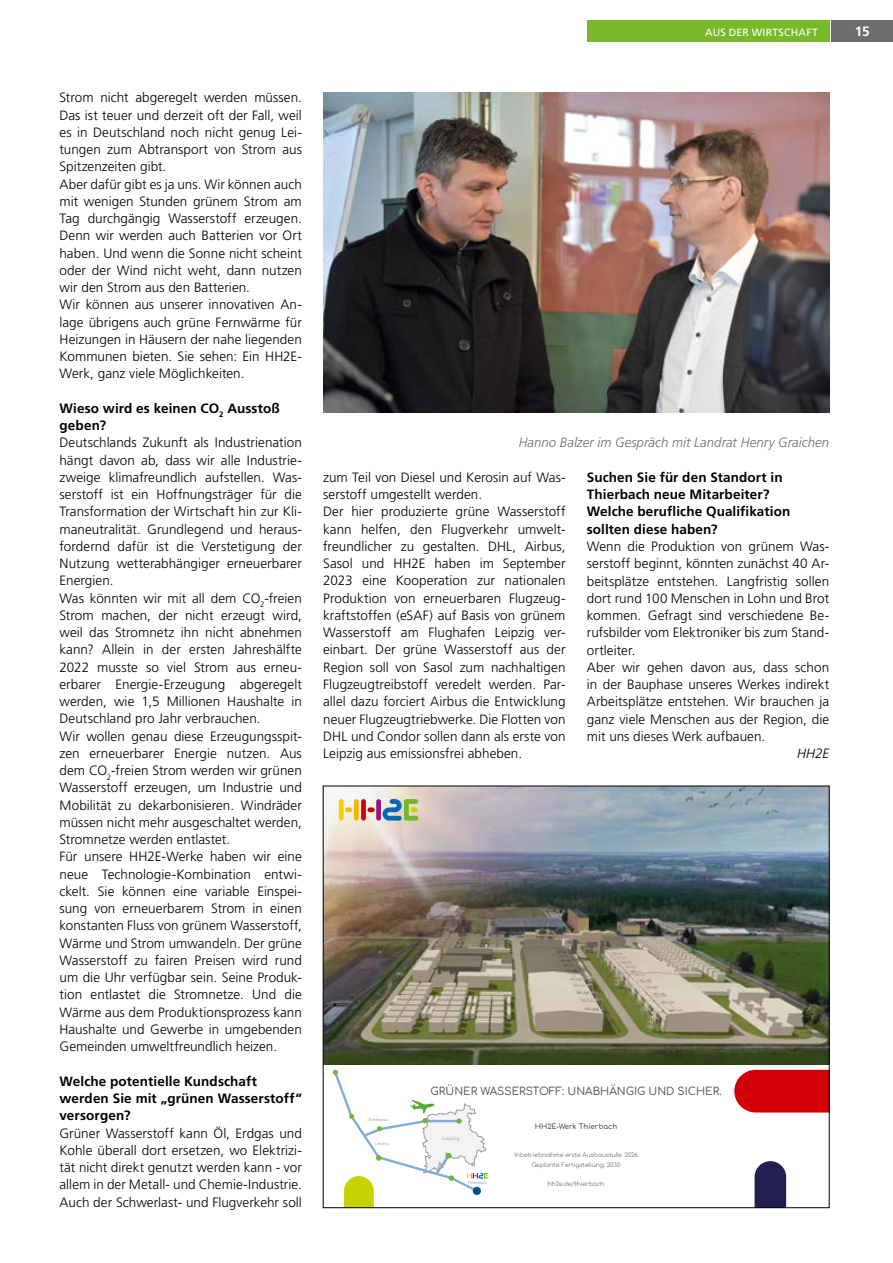
<style>
.page{position:relative;width:893px;height:1263px;background:#fff}
.page>*{position:absolute;margin:0;border:0;box-sizing:border-box;transform-origin:0 0}
.t1{font:300 13.5px/17.2px "Frutiger LT Std";letter-spacing:.005em;color:#000}
.t2{font:700 13.5px/17.2px "Frutiger LT Std";letter-spacing:.01em;color:#000}
.t3{font:italic 300 13.5px "Frutiger LT Std";color:#6e6e6e}
.t4{font:italic 300 13.5px "Frutiger LT Std";color:#000}
.t5{font:700 13.5px "Frutiger LT Std";color:#fff}
.t6{font:10.65px "Comfortaa";color:#565655}
.t7{font:10.5px "Frutiger LT Std";letter-spacing:.02em;color:#fff}
.t8{font:7.2px "Comfortaa";color:#565655}
.t9{font:300 6px/9.4px "Comfortaa";color:#565655;text-align:center}
.t10{font:500 4.5px "Comfortaa";color:#9b9d9f}
.t11{font:500 4.05px "Comfortaa";color:#9b9d9f}
.t12{font:700 3.6px "Comfortaa";letter-spacing:.005em;color:#9b9d9f}
</style>
<div class="page">
<div style="left:587px;top:20px;width:242px;height:22px;background:#78b829"></div>
<div style="left:831px;top:20px;width:62px;height:22px;background:#6e6e6e"></div>
<img style="left:325px;top:788px;width:503px;height:276px">
<div style="left:734px;top:1070px;width:94px;height:42px;background:#d10007"></div>
<svg style="left:754px;top:1161px;width:32px;height:45px"></svg>
<div style="left:354px;top:799px;width:5px;height:21px;background:#f9b000;border-radius:2px"></div>
<div style="left:339px;top:799px;width:5px;height:21px;background:#fc0;border-radius:2px"></div>
<svg style="left:345px;top:807px;width:7px;height:5px"></svg>
<div style="left:376px;top:799px;width:5px;height:21px;background:#941680;border-radius:2px"></div>
<svg style="left:383px;top:799px;width:35px;height:21px"></svg>
<div style="left:361px;top:799px;width:5px;height:21px;background:#d10007;border-radius:2px"></div>
<div style="left:367px;top:807px;width:8px;height:5px;background:#c00304;border-radius:2px"></div>
<div style="left:410px;top:807px;width:8px;height:5px;background:#c7d300;border-radius:2px"></div>
<svg style="left:333px;top:1070px;width:155px;height:136px"></svg>
<img style="left:323px;top:93px;width:506px;height:320px">
<p class="t7" style="left:705px;top:26px;width:114px">AUS DER WIRTSCHAFT</p>
<p class="t5" style="left:855px;top:23px;width:16px">15</p>
<p class="t1" style="left:60px;top:89px;width:244px">Strom nicht abgeregelt werden müssen.<br>Das ist teuer und derzeit oft der Fall, weil es in Deutschland noch nicht genug Lei&shy;tungen zum Abtransport von Strom aus Spitzenzeiten gibt.<br>Aber dafür gibt es ja uns. Wir können auch mit wenigen Stunden grünem Strom am Tag durchgängig Wasserstoff erzeugen.<br>Denn wir werden auch Batterien vor Ort haben. Und wenn die Sonne nicht scheint oder der Wind nicht weht, dann nutzen wir den Strom aus den Batterien.<br>Wir können aus unserer innovativen An&shy;lage übrigens auch grüne Fernwärme für Heizungen in Häusern der nahe liegenden Kommunen bieten. Sie sehen: Ein HH2E-Werk, ganz viele Möglichkeiten.</p>
<p class="t2" style="left:60px;top:400px;width:222px">Wieso wird es keinen CO<sub>2</sub> Ausstoß geben?</p>
<p class="t1" style="left:60px;top:434px;width:244px">Deutschlands Zukunft als Industrienation hängt davon ab, dass wir alle Industrie&shy;zweige klimafreundlich aufstellen. Was&shy;serstoff ist ein Hoffnungsträger für die Transformation der Wirtschaft hin zur Kli&shy;maneutralität. Grundlegend und heraus&shy;fordernd dafür ist die Verstetigung der Nutzung wetterabhängiger erneuerbarer Energien.<br>Was könnten wir mit all dem CO<sub>2</sub>-freien Strom machen, der nicht erzeugt wird, weil das Stromnetz ihn nicht abnehmen kann? Allein in der ersten Jahreshälfte 2022 musste so viel Strom aus erneu&shy;erbarer Energie-Erzeugung abgeregelt werden, wie 1,5 Millionen Haushalte in Deutschland pro Jahr verbrauchen.<br>Wir wollen genau diese Erzeugungsspit&shy;zen erneuerbarer Energie nutzen. Aus dem CO<sub>2</sub>-freien Strom werden wir grünen Wasserstoff erzeugen, um Industrie und Mobilität zu dekarbonisieren. Windräder müssen nicht mehr ausgeschaltet werden, Stromnetze werden entlastet.<br>Für unsere HH2E-Werke haben wir eine neue Technologie-Kombination entwi&shy;ckelt. Sie können eine variable Einspei&shy;sung von erneuerbarem Strom in einen konstanten Fluss von grünem Wasserstoff, Wärme und Strom umwandeln. Der grüne Wasserstoff zu fairen Preisen wird rund um die Uhr verfügbar sein. Seine Produk&shy;tion entlastet die Stromnetze. Und die Wärme aus dem Produktionsprozess kann Haushalte und Gewerbe in umgebenden Gemeinden umweltfreundlich heizen.</p>
<p class="t2" style="left:60px;top:1072px;width:244px">Welche potentielle Kundschaft werden Sie mit „grünen Wasserstoff“ versorgen?</p>
<p class="t1" style="left:60px;top:1124px;width:244px;text-align:justify">Grüner Wasserstoff kann Öl, Erdgas und Kohle überall dort ersetzen, wo Elektrizi&shy;tät nicht direkt genutzt werden kann - vor allem in der Metall- und Chemie-Industrie.<br>Auch der Schwerlast- und Flugverkehr soll</p>
<p class="t3" style="left:519px;top:435px;width:312px">Hanno Balzer im Gespräch mit Landrat Henry Graichen</p>
<p class="t1" style="left:323px;top:469px;width:244px">zum Teil von Diesel und Kerosin auf Was&shy;serstoff umgestellt werden.<br>Der hier produzierte grüne Wasserstoff kann helfen, den Flugverkehr umwelt&shy;freundlicher zu gestalten. DHL, Airbus, Sasol und HH2E haben im September 2023 eine Kooperation zur nationalen Produktion von erneuerbaren Flugzeug&shy;kraftstoffen (eSAF) auf Basis von grünem Wasserstoff am Flughafen Leipzig ver&shy;einbart. Der grüne Wasserstoff aus der Region soll von Sasol zum nachhaltigen Flugzeugtreibstoff veredelt werden. Par&shy;allel dazu forciert Airbus die Entwicklung neuer Flugzeugtriebwerke. Die Flotten von DHL und Condor sollen dann als erste von Leipzig aus emissionsfrei abheben.</p>
<p class="t2" style="left:587px;top:469px;width:205px">Suchen Sie für den Standort in<br>Thierbach neue Mitarbeiter?<br>Welche berufliche Qualifikation sollten diese haben?</p>
<p class="t1" style="left:587px;top:538px;width:244px">Wenn die Produktion von grünem Was&shy;serstoff beginnt, könnten zunächst 40 Ar&shy;beitsplätze entstehen. Langfristig sollen dort rund 100 Menschen in Lohn und Brot kommen. Gefragt sind verschiedene Be&shy;rufsbilder vom Elektroniker bis zum Stand&shy;ortleiter.<br>Aber wir gehen davon aus, dass schon in der Bauphase unseres Werkes indirekt Arbeitsplätze entstehen. Wir brauchen ja ganz viele Menschen aus der Region, die mit uns dieses Werk aufbauen.</p>
<p class="t4" style="left:797px;top:746px;width:34px">HH2E</p>
<p class="t12" style="left:369px;top:1116px;width:21px">Schkopau</p>
<p class="t11" style="left:375px;top:1140px;width:15px">Leuna</p>
<p class="t6" style="left:431px;top:1081px;width:293px">GRÜNER WASSERSTOFF: UNABHÄNGIG UND SICHER.</p>
<p class="t10" style="left:442px;top:1134px;width:19px">Leipzig</p>
<p class="t12" style="left:468px;top:1179px;width:21px">Thierbach</p>
<p class="t8" style="left:535px;top:1120px;width:84px">HH2E-Werk Thierbach</p>
<p class="t9" style="left:514px;top:1150px;width:125px">Inbetriebnahme erste Ausbaustufe: 2026<br>Geplante Fertigstellung: 2030</p>
<p class="t9" style="left:548px;top:1178px;width:58px">hh2e.de/thierbach</p>
</div>
